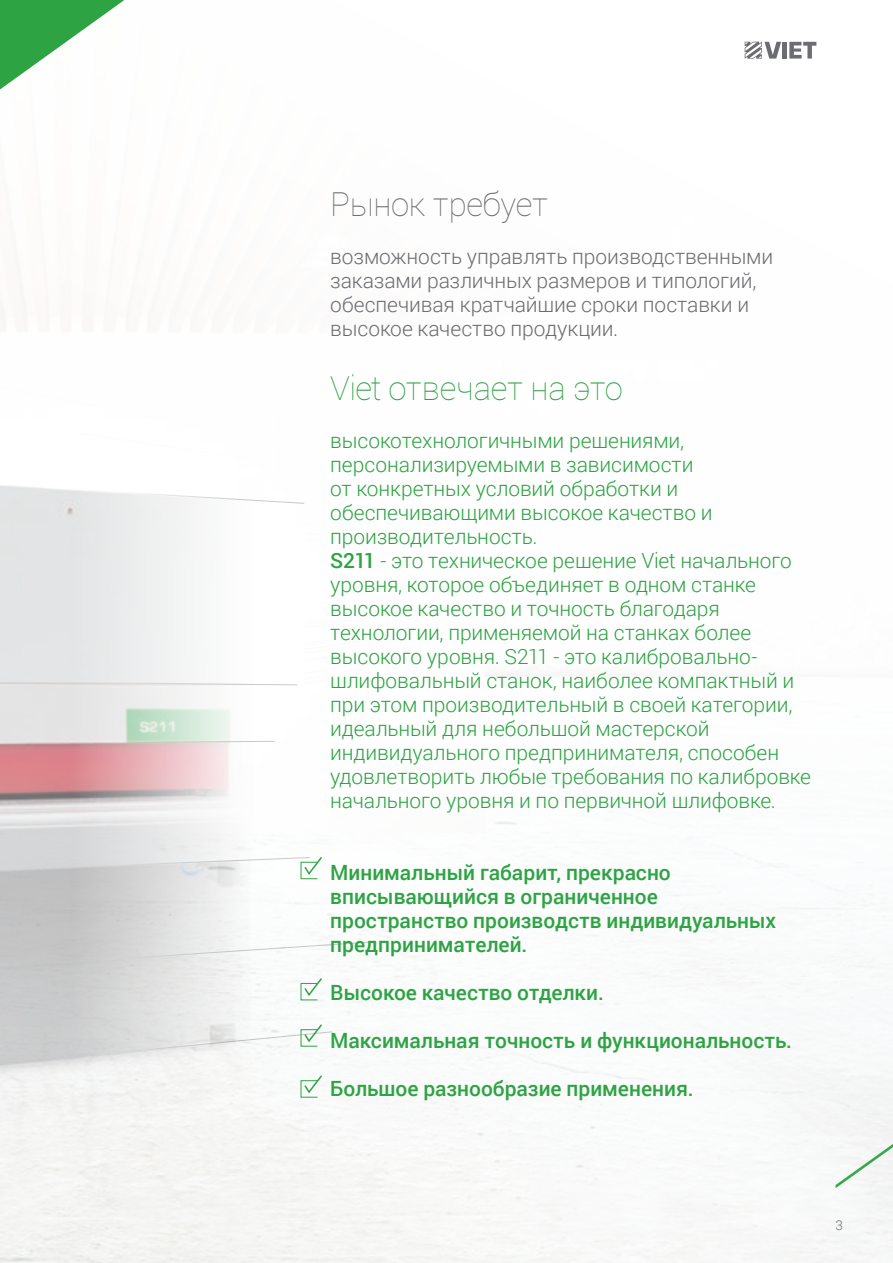
<style>
.page{position:relative;width:893px;height:1263px;background:#fff}
.page>*{position:absolute;margin:0;border:0;box-sizing:border-box;transform-origin:0 0}
.t1{font:100 33px "Roboto";letter-spacing:-.015em;color:#2da343}
.t2{font:100 33px "Roboto";letter-spacing:-.01em;color:#6c6d70}
.t3{font:300 21px/24px "Roboto";letter-spacing:-.005em;color:#2da343}
.t4{font:500 21px/24px "Roboto";color:#2da343}
.t5{font:300 21px/24px "Roboto";letter-spacing:-.005em;color:#6c6d70}
.t6{font:300 13.5px "Roboto";color:#6c6d70}
.s1{font-weight:500}
</style>
<div class="page">
<hr style="left:483px;top:418px;width:1px;height:195px;background:#c9cacc">
<svg style="left:0;top:0;width:124px;height:333px"></svg>
<svg style="left:745px;top:42px;width:36px;height:17px"></svg>
<div style="left:782px;top:42px;width:5px;height:17px;background:#6c6d70"></div>
<svg style="left:789px;top:42px;width:27px;height:17px"></svg>
<svg style="left:836px;top:1128px;width:57px;height:60px"></svg>
<img style="left:0;top:561px;width:356px;height:597px">
<svg style="left:0;top:418px;width:484px;height:143px"></svg>
<svg style="left:0;top:605px;width:490px;height:236px"></svg>
<svg style="left:28px;top:941px;width:342px;height:24px"></svg>
<svg style="left:28px;top:855px;width:296px;height:21px"></svg>
<div style="left:301px;top:862px;width:17px;height:17px;border:1px solid #2da343"></div>
<svg style="left:303px;top:976px;width:21px;height:21px"></svg>
<div style="left:301px;top:983px;width:17px;height:17px;border:1px solid #2da343"></div>
<svg style="left:85px;top:1023px;width:248px;height:33px"></svg>
<div style="left:301px;top:1029px;width:17px;height:17px;border:1px solid #2da343"></div>
<svg style="left:303px;top:1074px;width:21px;height:21px"></svg>
<div style="left:301px;top:1080px;width:17px;height:17px;border:1px solid #2da343"></div>
<p class="t2" style="left:330px;top:182px;width:220px">Рынок требует</p>
<p class="t5" style="left:330px;top:244px;width:444px">возможность управлять производственными заказами различных размеров и типологий, обеспечивая кратчайшие сроки поставки и высокое качество продукции.</p>
<p class="t1" style="left:330px;top:365px;width:294px">Viet отвечает на это</p>
<p class="t3" style="left:330px;top:428px;width:384px">высокотехнологичными решениями, персонализируемыми в зависимости от конкретных условий обработки и обеспечивающими высокое качество и производительность.</p>
<p class="t3" style="left:330px;top:548px;width:482px"><span class="s1">S211</span> - это техническое решение Viet начального уровня, которое объединяет в одном станке высокое качество и точность благодаря технологии, применяемой на станках более высокого уровня. S211 - это калибровально&shy;шлифовальный станок, наиболее компактный и при этом производительный в своей категории, идеальный для небольшой мастерской индивидуального предпринимателя, способен удовлетворить любые требования по калибровке начального уровня и по первичной шлифовке.</p>
<p class="t4" style="left:330px;top:860px;width:447px">Минимальный габарит, прекрасно вписывающийся в ограниченное пространство производств индивидуальных предпринимателей.</p>
<p class="t4" style="left:330px;top:980px;width:275px">Высокое качество отделки.</p>
<p class="t4" style="left:330px;top:1028px;width:463px">Максимальная точность и функциональность.</p>
<p class="t4" style="left:330px;top:1076px;width:365px">Большое разнообразие применения.</p>
<p class="t6" style="left:836px;top:1215px;width:9px">3</p>
</div>
